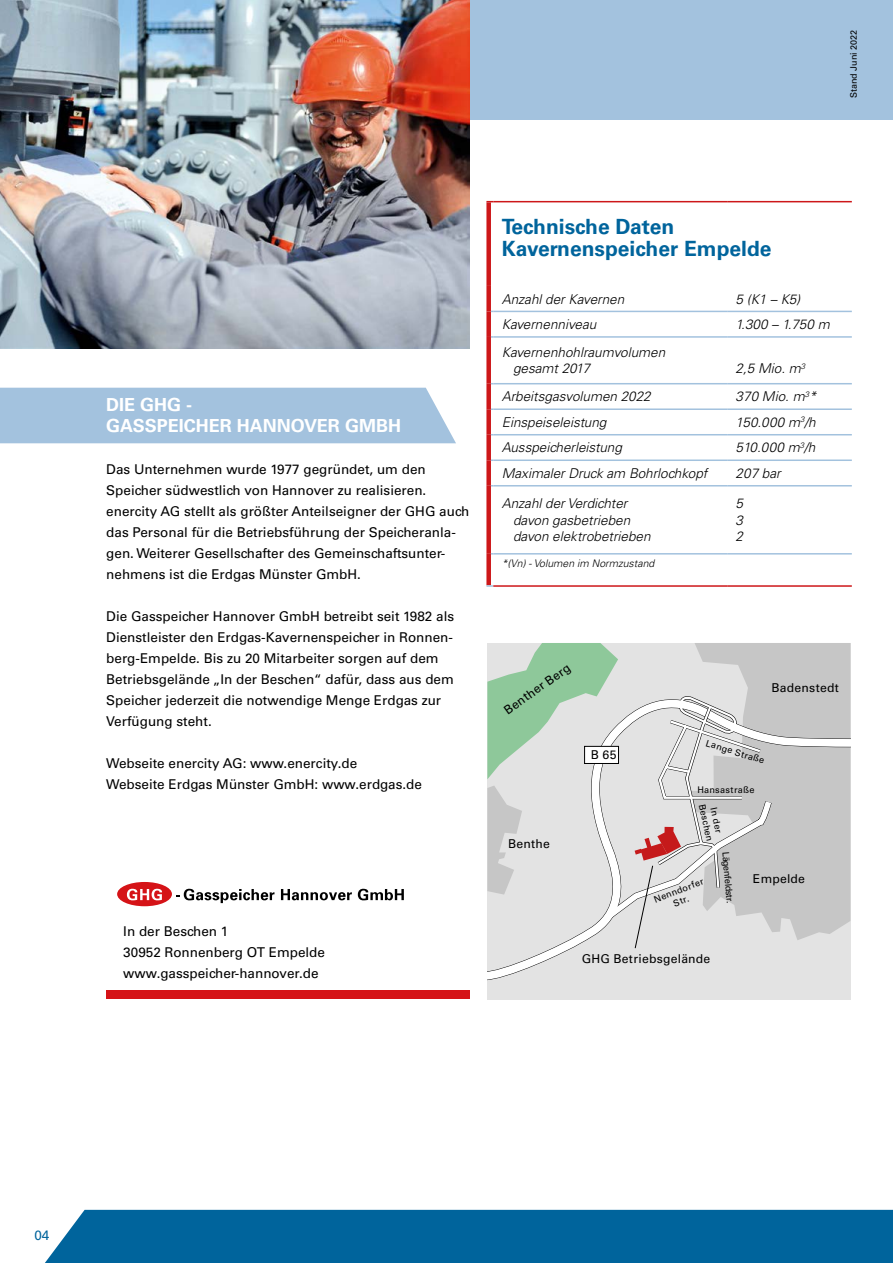
<style>
.page{position:relative;width:893px;height:1263px;background:#fff}
.page>*{position:absolute;margin:0;border:0;box-sizing:border-box;transform-origin:0 0}
.t1{font:700 21px/22.5px "Univers LT Std";color:#00649c}
.t2{font:700 18px/21px "Univers LT Std";color:#fff}
.t3{font:13.5px/21px "Univers LT Std";color:#000}
.t4{font:italic 300 13.5px/16.2px "Univers LT Std";color:#000}
.t5{font:13.5px "Univers LT Std";color:#00649c}
.t6{font:12.15px "Univers LT Std";letter-spacing:.02em;color:#000}
.t7{font:italic 300 10.5px "Univers LT Std";color:#000}
.t8{font:9.15px/10.6px "Univers LT Std";letter-spacing:.03em;color:#000;text-align:center}
.t9{font:9px "Univers LT Std";color:#000}
</style>
<div class="page">
<div style="left:106px;top:991px;width:363px;height:8px;background:#d51317"></div>
<div style="left:0;top:0;width:893px;height:119px;background:#a3c2de"></div>
<div style="left:45px;top:1210px;width:848px;height:53px;background:#00649c"></div>
<div style="left:0;top:388px;width:456px;height:55px;background:#a3c2de"></div>
<div style="left:117px;top:882px;width:55px;height:24px;background:#d51317;border-radius:50%"></div>
<svg style="left:127px;top:889px;width:35px;height:11px"></svg>
<svg style="left:176px;top:889px;width:98px;height:14px"></svg>
<svg style="left:281px;top:889px;width:71px;height:11px"></svg>
<svg style="left:358px;top:889px;width:46px;height:11px"></svg>
<img style="left:0;top:0;width:469px;height:348px">
<div style="left:487px;top:643px;width:363px;height:356px;background:#e3e3e3"></div>
<div style="left:776px;top:643px;width:74px;height:37px;background:#c6c6c6"></div>
<svg style="left:487px;top:681px;width:363px;height:300px"></svg>
<svg style="left:487px;top:643px;width:289px;height:306px"></svg>
<div style="left:585px;top:746px;width:33px;height:17px;background:#fff"></div>
<div style="left:584px;top:746px;width:35px;height:18px;border:1px solid #000"></div>
<hr style="left:493px;top:201px;width:234px;height:1px;background:#cd1719">
<hr style="left:727px;top:201px;width:125px;height:1px;background:#cd1719">
<hr style="left:493px;top:311px;width:234px;height:1px;background:#a3c2de">
<hr style="left:727px;top:311px;width:125px;height:1px;background:#a3c2de">
<hr style="left:493px;top:336px;width:234px;height:2px;background:#a3c2de">
<hr style="left:727px;top:336px;width:125px;height:2px;background:#a3c2de">
<hr style="left:493px;top:383px;width:234px;height:1px;background:#a3c2de">
<hr style="left:727px;top:383px;width:125px;height:1px;background:#a3c2de">
<hr style="left:493px;top:408px;width:234px;height:2px;background:#a3c2de">
<hr style="left:727px;top:408px;width:125px;height:2px;background:#a3c2de">
<hr style="left:493px;top:434px;width:234px;height:1px;background:#a3c2de">
<hr style="left:727px;top:434px;width:125px;height:1px;background:#a3c2de">
<hr style="left:493px;top:459px;width:234px;height:2px;background:#a3c2de">
<hr style="left:727px;top:459px;width:125px;height:2px;background:#a3c2de">
<hr style="left:493px;top:485px;width:234px;height:1px;background:#a3c2de">
<hr style="left:727px;top:485px;width:125px;height:1px;background:#a3c2de">
<div style="left:486px;top:202px;width:5px;height:84px;background:#cd1719"></div>
<div style="left:486px;top:286px;width:5px;height:25px;background:#cd1719"></div>
<div style="left:486px;top:311px;width:5px;height:26px;background:#cd1719"></div>
<div style="left:486px;top:337px;width:5px;height:47px;background:#cd1719"></div>
<div style="left:486px;top:384px;width:5px;height:25px;background:#cd1719"></div>
<div style="left:486px;top:409px;width:5px;height:26px;background:#cd1719"></div>
<div style="left:486px;top:435px;width:5px;height:25px;background:#cd1719"></div>
<div style="left:486px;top:460px;width:5px;height:26px;background:#cd1719"></div>
<div style="left:486px;top:486px;width:5px;height:68px;background:#cd1719"></div>
<div style="left:486px;top:554px;width:5px;height:31px;background:#cd1719"></div>
<svg style="left:486px;top:585px;width:7px;height:2px"></svg>
<hr style="left:493px;top:553px;width:234px;height:1px;background:#a3c2de">
<hr style="left:727px;top:553px;width:125px;height:1px;background:#a3c2de">
<hr style="left:493px;top:585px;width:234px;height:2px;background:#cd1719">
<hr style="left:727px;top:585px;width:125px;height:2px;background:#cd1719">
<p class="t9" style="left:848px;top:98px;width:70px;rotate:-90deg">Stand Juni 2022</p>
<h2 class="t2" style="left:106px;top:394px;width:296px">DIE GHG -<br>GASSPEICHER HANNOVER GMBH</h2>
<p class="t3" style="left:106px;top:459px;width:365px">Das Unternehmen wurde 1977 gegründet, um den Speicher südwestlich von Hannover zu realisieren. enercity AG stellt als größter Anteilseigner der GHG auch das Personal für die Betriebsführung der Speicheranla&shy;gen. Weiterer Gesellschafter des Gemeinschaftsunter&shy;nehmens ist die Erdgas Münster GmbH.</p>
<p class="t3" style="left:106px;top:606px;width:349px">Die Gasspeicher Hannover GmbH betreibt seit 1982 als Dienstleister den Erdgas-Kavernenspeicher in Ronnen&shy;berg-Empelde. Bis zu 20 Mitarbeiter sorgen auf dem Betriebsgelände „In der Beschen“ dafür, dass aus dem Speicher jederzeit die notwendige Menge Erdgas zur Verfügung steht.</p>
<p class="t3" style="left:106px;top:753px;width:317px">Webseite enercity AG: www.enercity.de<br>Webseite Erdgas Münster GmbH: www.erdgas.de</p>
<p class="t3" style="left:123px;top:921px;width:203px">In der Beschen 1<br>30952 Ronnenberg OT Empelde www.gasspeicher-hannover.de</p>
<h1 class="t1" style="left:502px;top:215px;width:271px">Technische Daten<br>Kavernenspeicher Empelde</h1>
<p class="t4" style="left:502px;top:291px;width:124px">Anzahl der Kavernen</p>
<p class="t4" style="left:736px;top:291px;width:66px">5 (K1 – K5)</p>
<p class="t4" style="left:502px;top:316px;width:96px">Kavernenniveau</p>
<p class="t4" style="left:736px;top:316px;width:96px">1.300 – 1.750 m</p>
<p class="t4" style="left:513px;top:344px;width:154px;text-indent:-11px">Kavernenhohlraumvolumen gesamt 2017</p>
<p class="t4" style="left:736px;top:361px;width:71px">2,5 Mio. m<sup>3</sup></p>
<p class="t4" style="left:502px;top:389px;width:151px">Arbeitsgasvolumen 2022</p>
<p class="t4" style="left:736px;top:389px;width:82px">370 Mio. m<sup>3</sup>*</p>
<p class="t4" style="left:502px;top:414px;width:106px">Einspeiseleistung</p>
<p class="t4" style="left:736px;top:414px;width:82px">150.000 m<sup>3</sup>/h</p>
<p class="t4" style="left:502px;top:440px;width:122px">Ausspeicherleistung</p>
<p class="t4" style="left:736px;top:440px;width:81px">510.000 m<sup>3</sup>/h</p>
<p class="t4" style="left:502px;top:465px;width:207px">Maximaler Druck am Bohrlochkopf</p>
<p class="t4" style="left:736px;top:465px;width:47px">207 bar</p>
<p class="t4" style="left:513px;top:496px;width:139px;text-indent:-11px">Anzahl der Verdichter davon gasbetrieben davon elektrobetrieben</p>
<p class="t4" style="left:736px;top:496px;width:9px;text-align:justify">5<br>3<br>2</p>
<p class="t7" style="left:502px;top:557px;width:154px">*(Vn) - Volumen im Normzustand</p>
<p class="t6" style="left:501px;top:706px;width:80px;rotate:-36deg">Benther Berg</p>
<p class="t6" style="left:591px;top:748px;width:27px">B 65</p>
<p class="t6" style="left:508px;top:836px;width:44px">Benthe</p>
<p class="t6" style="left:771px;top:680px;width:69px">Badenstedt</p>
<p class="t8" style="left:708px;top:738px;width:62px;rotate:17deg">Lange Straße</p>
<p class="t8" style="left:697px;top:784px;width:59px">Hansastraße</p>
<p class="t8" style="left:718px;top:801px;width:40px;rotate:78deg">In der<br>Beschen</p>
<p class="t8" style="left:652px;top:895px;width:54px;rotate:-21deg">Nenndorfer<br>Str.</p>
<p class="t8" style="left:731px;top:851px;width:53px;rotate:85deg">e f negäL l d . r t s</p>
<p class="t6" style="left:753px;top:872px;width:54px">Empelde</p>
<p class="t6" style="left:582px;top:951px;width:130px">GHG Betriebsgelände</p>
<p class="t5" style="left:34px;top:1227px;width:17px">04</p>
</div>
